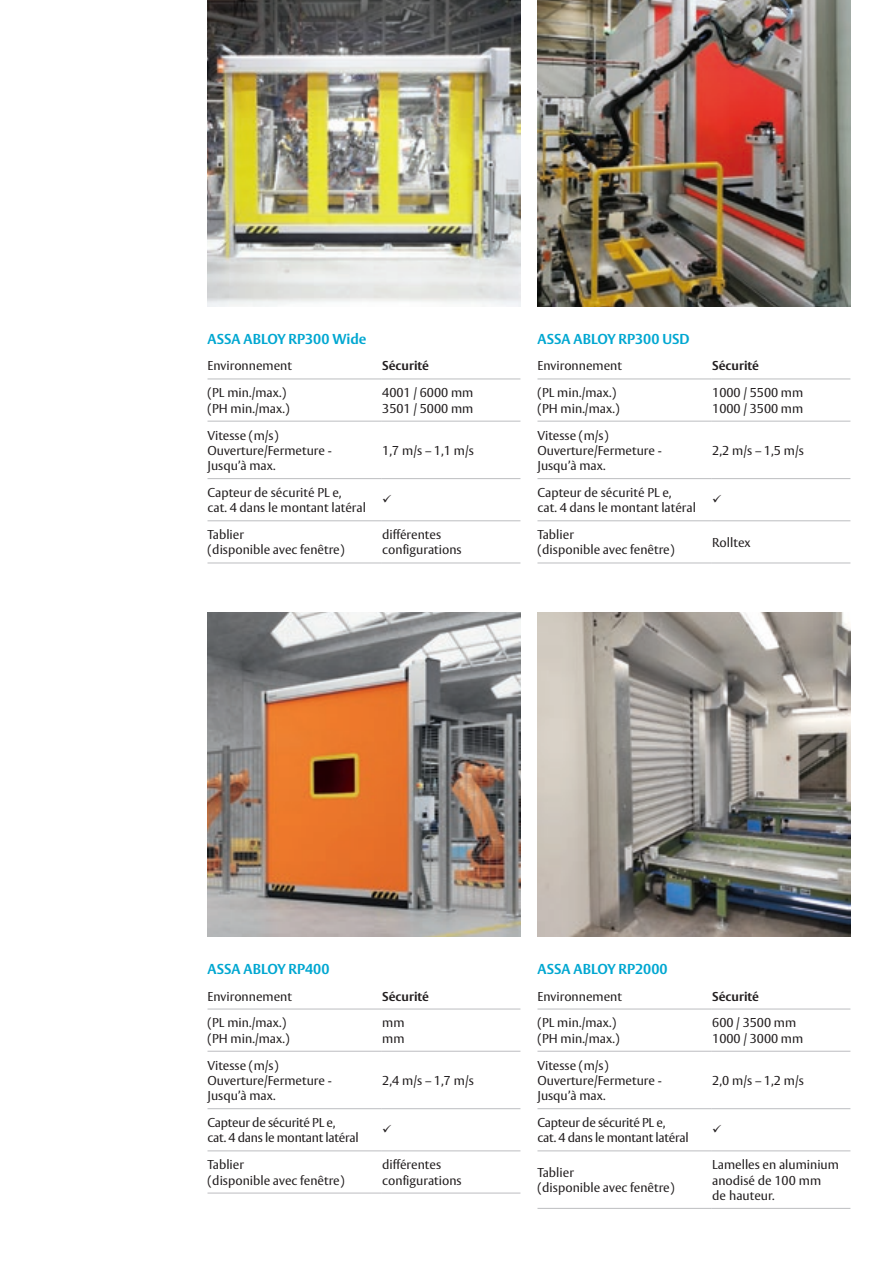
<style>
.page{position:relative;width:893px;height:1263px;background:#fff}
.page>*{position:absolute;margin:0;border:0;box-sizing:border-box;transform-origin:0 0}
.t1{font:700 14.25px "ASSA Vesta";color:#00a7d1}
.t2{font:12.75px/15.3px "ASSA Vesta";color:#231f20}
.t3{font:12.75px/15.3px "ASSA Vesta";letter-spacing:-.02em;color:#231f20}
.t4{font:700 12.75px "ASSA Vesta";color:#231f20}
</style>
<div class="page">
<img style="left:537px;top:612px;width:313px;height:324px">
<img style="left:207px;top:0;width:313px;height:306px">
<img style="left:537px;top:0;width:313px;height:306px">
<img style="left:207px;top:612px;width:313px;height:324px">
<hr style="left:207px;top:379px;width:175px;height:1px;background:#bcbdc0">
<hr style="left:382px;top:379px;width:138px;height:1px;background:#bcbdc0">
<hr style="left:207px;top:421px;width:175px;height:1px;background:#bcbdc0">
<hr style="left:382px;top:421px;width:138px;height:1px;background:#bcbdc0">
<hr style="left:207px;top:478px;width:175px;height:1px;background:#bcbdc0">
<hr style="left:382px;top:478px;width:138px;height:1px;background:#bcbdc0">
<hr style="left:207px;top:520px;width:175px;height:1px;background:#bcbdc0">
<hr style="left:382px;top:520px;width:138px;height:1px;background:#bcbdc0">
<hr style="left:207px;top:563px;width:175px;height:1px;background:#bcbdc0">
<hr style="left:382px;top:563px;width:138px;height:1px;background:#bcbdc0">
<hr style="left:537px;top:379px;width:175px;height:1px;background:#bcbdc0">
<hr style="left:712px;top:379px;width:138px;height:1px;background:#bcbdc0">
<hr style="left:537px;top:421px;width:175px;height:1px;background:#bcbdc0">
<hr style="left:712px;top:421px;width:138px;height:1px;background:#bcbdc0">
<hr style="left:537px;top:478px;width:175px;height:1px;background:#bcbdc0">
<hr style="left:712px;top:478px;width:138px;height:1px;background:#bcbdc0">
<hr style="left:537px;top:520px;width:175px;height:1px;background:#bcbdc0">
<hr style="left:712px;top:520px;width:138px;height:1px;background:#bcbdc0">
<hr style="left:537px;top:563px;width:175px;height:1px;background:#bcbdc0">
<hr style="left:712px;top:563px;width:138px;height:1px;background:#bcbdc0">
<hr style="left:537px;top:1009px;width:175px;height:1px;background:#bcbdc0">
<hr style="left:712px;top:1009px;width:138px;height:1px;background:#bcbdc0">
<hr style="left:537px;top:1051px;width:175px;height:1px;background:#bcbdc0">
<hr style="left:712px;top:1051px;width:138px;height:1px;background:#bcbdc0">
<hr style="left:537px;top:1108px;width:175px;height:1px;background:#bcbdc0">
<hr style="left:712px;top:1108px;width:138px;height:1px;background:#bcbdc0">
<hr style="left:537px;top:1150px;width:175px;height:1px;background:#bcbdc0">
<hr style="left:712px;top:1150px;width:138px;height:1px;background:#bcbdc0">
<hr style="left:537px;top:1208px;width:175px;height:1px;background:#bcbdc0">
<hr style="left:712px;top:1208px;width:138px;height:1px;background:#bcbdc0">
<hr style="left:207px;top:1009px;width:175px;height:1px;background:#bcbdc0">
<hr style="left:382px;top:1009px;width:138px;height:1px;background:#bcbdc0">
<hr style="left:207px;top:1051px;width:175px;height:1px;background:#bcbdc0">
<hr style="left:382px;top:1051px;width:138px;height:1px;background:#bcbdc0">
<hr style="left:207px;top:1108px;width:175px;height:1px;background:#bcbdc0">
<hr style="left:382px;top:1108px;width:138px;height:1px;background:#bcbdc0">
<hr style="left:207px;top:1150px;width:175px;height:1px;background:#bcbdc0">
<hr style="left:382px;top:1150px;width:138px;height:1px;background:#bcbdc0">
<hr style="left:207px;top:1193px;width:175px;height:1px;background:#bcbdc0">
<hr style="left:382px;top:1193px;width:138px;height:1px;background:#bcbdc0">
<p class="t1" style="left:207px;top:330px;width:160px">ASSA ABLOY RP300 Wide</p>
<p class="t2" style="left:207px;top:359px;width:86px">Environnement</p>
<p class="t4" style="left:382px;top:358px;width:48px">Sécurité</p>
<p class="t2" style="left:207px;top:386px;width:84px">(PL min./max.) (PH min./max.)</p>
<p class="t2" style="left:382px;top:386px;width:93px">4001 / 6000 mm<br>3501 / 5000 mm</p>
<p class="t2" style="left:207px;top:428px;width:126px">Vitesse (m/s)<br>Ouverture/Fermeture -<br>Jusqu’à max.</p>
<p class="t2" style="left:382px;top:443px;width:93px">1,7 m/s – 1,1 m/s</p>
<p class="t2" style="left:207px;top:485px;width:160px">Capteur de sécurité PL e,<br>cat. 4 dans le montant latéral</p>
<p class="t2" style="left:207px;top:528px;width:139px">Tablier<br>(disponible avec fenêtre)</p>
<p class="t2" style="left:382px;top:528px;width:81px">différentes configurations</p>
<p class="t1" style="left:537px;top:330px;width:154px">ASSA ABLOY RP300 USD</p>
<p class="t2" style="left:537px;top:359px;width:86px">Environnement</p>
<p class="t4" style="left:712px;top:358px;width:48px">Sécurité</p>
<p class="t2" style="left:537px;top:386px;width:84px">(PL min./max.) (PH min./max.)</p>
<p class="t2" style="left:712px;top:386px;width:93px">1000 / 5500 mm<br>1000 / 3500 mm</p>
<p class="t2" style="left:537px;top:428px;width:126px">Vitesse (m/s)<br>Ouverture/Fermeture -<br>Jusqu’à max.</p>
<p class="t2" style="left:712px;top:443px;width:93px">2,2 m/s – 1,5 m/s</p>
<p class="t2" style="left:537px;top:485px;width:160px">Capteur de sécurité PL e,<br>cat. 4 dans le montant latéral</p>
<p class="t2" style="left:537px;top:528px;width:139px">Tablier<br>(disponible avec fenêtre)</p>
<p class="t2" style="left:712px;top:535px;width:40px">Rolltex</p>
<p class="t1" style="left:207px;top:960px;width:123px">ASSA ABLOY RP400</p>
<p class="t2" style="left:207px;top:989px;width:86px">Environnement</p>
<p class="t4" style="left:382px;top:988px;width:48px">Sécurité</p>
<p class="t2" style="left:207px;top:1016px;width:84px">(PL min./max.) (PH min./max.)</p>
<p class="t2" style="left:382px;top:1016px;width:24px">mm mm</p>
<p class="t2" style="left:207px;top:1058px;width:126px">Vitesse (m/s)<br>Ouverture/Fermeture -<br>Jusqu’à max.</p>
<p class="t2" style="left:382px;top:1073px;width:93px">2,4 m/s – 1,7 m/s</p>
<p class="t3" style="left:207px;top:1115px;width:153px">Capteur de sécurité PL e,<br>cat. 4 dans le montant latéral</p>
<p class="t2" style="left:207px;top:1158px;width:139px">Tablier<br>(disponible avec fenêtre)</p>
<p class="t2" style="left:382px;top:1158px;width:81px">différentes configurations</p>
<p class="t1" style="left:537px;top:960px;width:132px">ASSA ABLOY RP2000</p>
<p class="t2" style="left:537px;top:989px;width:86px">Environnement</p>
<p class="t4" style="left:712px;top:988px;width:48px">Sécurité</p>
<p class="t2" style="left:537px;top:1016px;width:84px">(PL min./max.) (PH min./max.)</p>
<p class="t2" style="left:712px;top:1016px;width:93px">600 / 3500 mm<br>1000 / 3000 mm</p>
<p class="t2" style="left:537px;top:1058px;width:126px">Vitesse (m/s)<br>Ouverture/Fermeture -<br>Jusqu’à max.</p>
<p class="t2" style="left:712px;top:1073px;width:93px">2,0 m/s – 1,2 m/s</p>
<p class="t3" style="left:537px;top:1115px;width:153px">Capteur de sécurité PL e,<br>cat. 4 dans le montant latéral</p>
<p class="t2" style="left:537px;top:1165px;width:139px">Tablier<br>(disponible avec fenêtre)</p>
<p class="t2" style="left:712px;top:1158px;width:128px">Lamelles en aluminium anodisé de 100 mm<br>de hauteur.</p>
</div>
